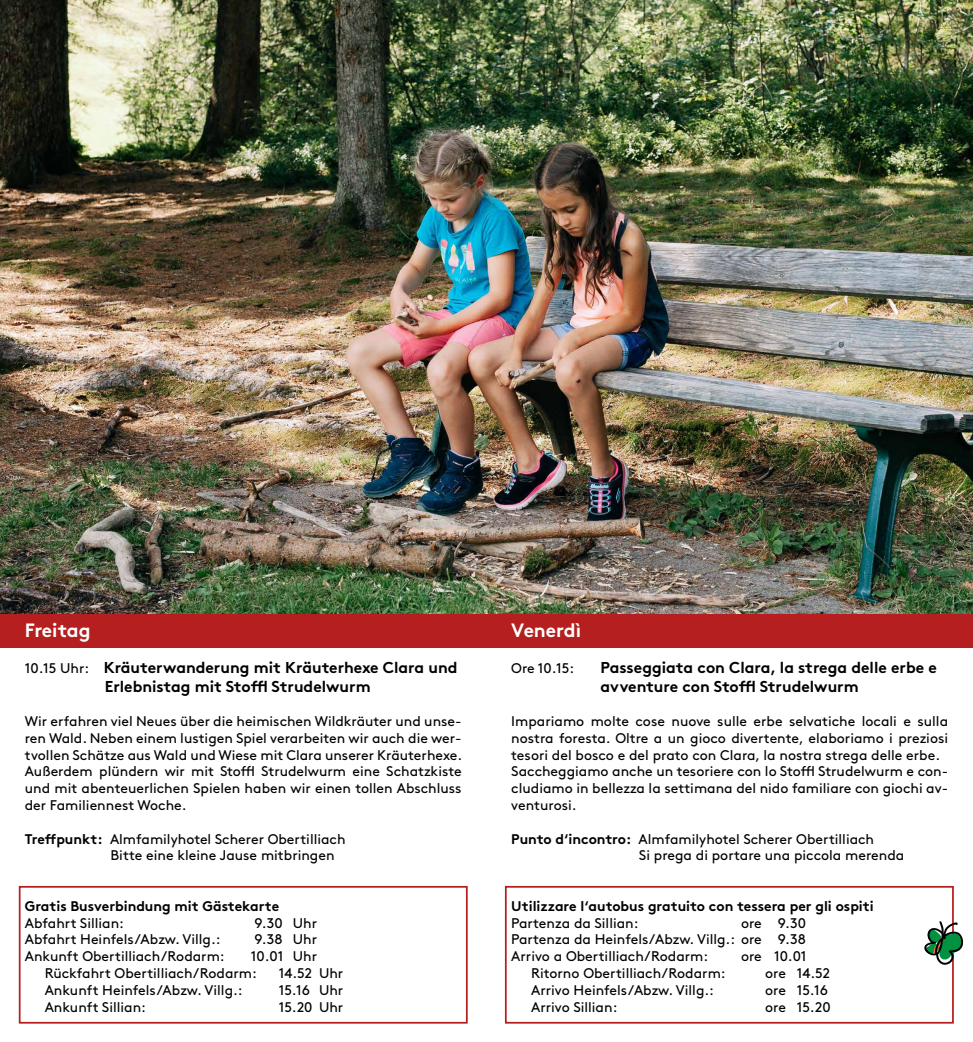
<style>
.page{position:relative;width:973px;height:1042px;background:#fff}
.page>*{position:absolute;margin:0;border:0;box-sizing:border-box;transform-origin:0 0}
.t1{font:700 19.25px "Brown";color:#fff}
.t2{font:700 15.75px/18.9px "Brown";color:#000;text-align:center}
.t3{font:14px/16.8px "Brown";color:#000}
.t4{font:700 14px "Brown";color:#000}
.s1{font-weight:400;font-size:14px}
.s2{font-weight:700}
</style>
<div class="page">
<img style="left:0;top:0;width:972px;height:614px">
<div style="left:505px;top:886px;width:448px;height:137px;background:#fff;border:2px solid #b51f1f"></div>
<div style="left:19px;top:886px;width:448px;height:137px;background:#fff;border:2px solid #b51f1f"></div>
<div style="left:0;top:614px;width:972px;height:33px;background:#b51f1f"></div>
<svg style="left:924px;top:921px;width:40px;height:44px"></svg>
<h1 class="t1" style="left:25px;top:614px;width:67px">Freitag</h1>
<p class="t2" style="left:25px;top:657px;width:434px"><span class="s1">10.15 Uhr:</span> Kräuterwanderung mit Kräuterhexe Clara und<br>Erlebnistag mit Stoffl Strudelwurm</p>
<p class="t3" style="left:25px;top:711px;width:439px;text-align:justify">Wir erfahren viel Neues über die heimischen Wildkräuter und unse&shy;ren Wald. Neben einem lustigen Spiel verarbeiten wir auch die wer&shy;tvollen Schätze aus Wald und Wiese mit Clara unserer Kräuterhexe.<br>Außerdem plündern wir mit Stoffl Strudelwurm eine Schatzkiste und mit abenteuerlichen Spielen haben wir einen tollen Abschluss der Familiennest Woche.</p>
<p class="t3" style="left:110px;top:829px;width:236px;text-indent:-86px"><span class="s2">Treffpunkt:</span> Almfamilyhotel Scherer Obertilliach<br>Bitte eine kleine Jause mitbringen</p>
<p class="t4" style="left:25px;top:894px;width:256px">Gratis Busverbindung mit Gästekarte</p>
<p class="t3" style="left:25px;top:913px;width:101px">Abfahrt Sillian:</p>
<p class="t3" style="left:254px;top:913px;width:64px">9.30 Uhr</p>
<p class="t3" style="left:25px;top:930px;width:197px">Abfahrt Heinfels/Abzw. Villg.:</p>
<p class="t3" style="left:254px;top:930px;width:64px">9.38 Uhr</p>
<p class="t3" style="left:25px;top:947px;width:201px">Ankunft Obertilliach/Rodarm:</p>
<p class="t3" style="left:45px;top:947px;width:274px;text-indent:206px">10.01 Uhr<br>Rückfahrt Obertilliach/Rodarm:</p>
<p class="t3" style="left:279px;top:963px;width:66px">14.52 Uhr</p>
<p class="t3" style="left:45px;top:980px;width:199px">Ankunft Heinfels/Abzw. Villg.:</p>
<p class="t3" style="left:279px;top:980px;width:66px">15.16 Uhr</p>
<p class="t3" style="left:45px;top:997px;width:103px">Ankunft Sillian:</p>
<p class="t3" style="left:279px;top:997px;width:66px">15.20 Uhr</p>
<h1 class="t1" style="left:511px;top:614px;width:71px">Venerdì</h1>
<p class="t3" style="left:511px;top:659px;width:64px">Ore 10.15:</p>
<p class="t2" style="left:600px;top:657px;width:338px;text-align:left">Passeggiata con Clara, la strega delle erbe e avventure con Stoffl Strudelwurm</p>
<p class="t3" style="left:511px;top:711px;width:438px">Impariamo molte cose nuove sulle erbe selvatiche locali e sulla nostra foresta. Oltre a un gioco divertente, elaboriamo i preziosi tesori del bosco e del prato con Clara, la nostra strega delle erbe.<br>Saccheggiamo anche un tesoriere con lo Stoffl Strudelwurm e con&shy;cludiamo in bellezza la settimana del nido familiare con giochi av&shy;venturosi.</p>
<p class="t3" style="left:638px;top:829px;width:267px;text-indent:-128px"><span class="s2">Punto d‘incontro:</span> Almfamilyhotel Scherer Obertilliach<br>Si prega di portare una piccola merenda</p>
<p class="t4" style="left:511px;top:894px;width:364px">Utilizzare l‘autobus gratuito con tessera per gli ospiti</p>
<p class="t3" style="left:511px;top:913px;width:129px">Partenza da Sillian:</p>
<p class="t3" style="left:511px;top:913px;width:296px;text-align:justify;text-indent:230px">ore 9.30<br>Partenza da Heinfels/Abzw. Villg.: ore 9.38<br>Arrivo a Obertilliach/Rodarm:</p>
<p class="t3" style="left:740px;top:947px;width:67px">ore 10.01</p>
<p class="t3" style="left:531px;top:963px;width:196px">Ritorno Obertilliach/Rodarm:</p>
<p class="t3" style="left:765px;top:963px;width:66px">ore 14.52</p>
<p class="t3" style="left:531px;top:980px;width:184px">Arrivo Heinfels/Abzw. Villg.:</p>
<p class="t3" style="left:765px;top:980px;width:64px">ore 15.16</p>
<p class="t3" style="left:531px;top:997px;width:88px">Arrivo Sillian:</p>
<p class="t3" style="left:765px;top:997px;width:67px">ore 15.20</p>
</div>
